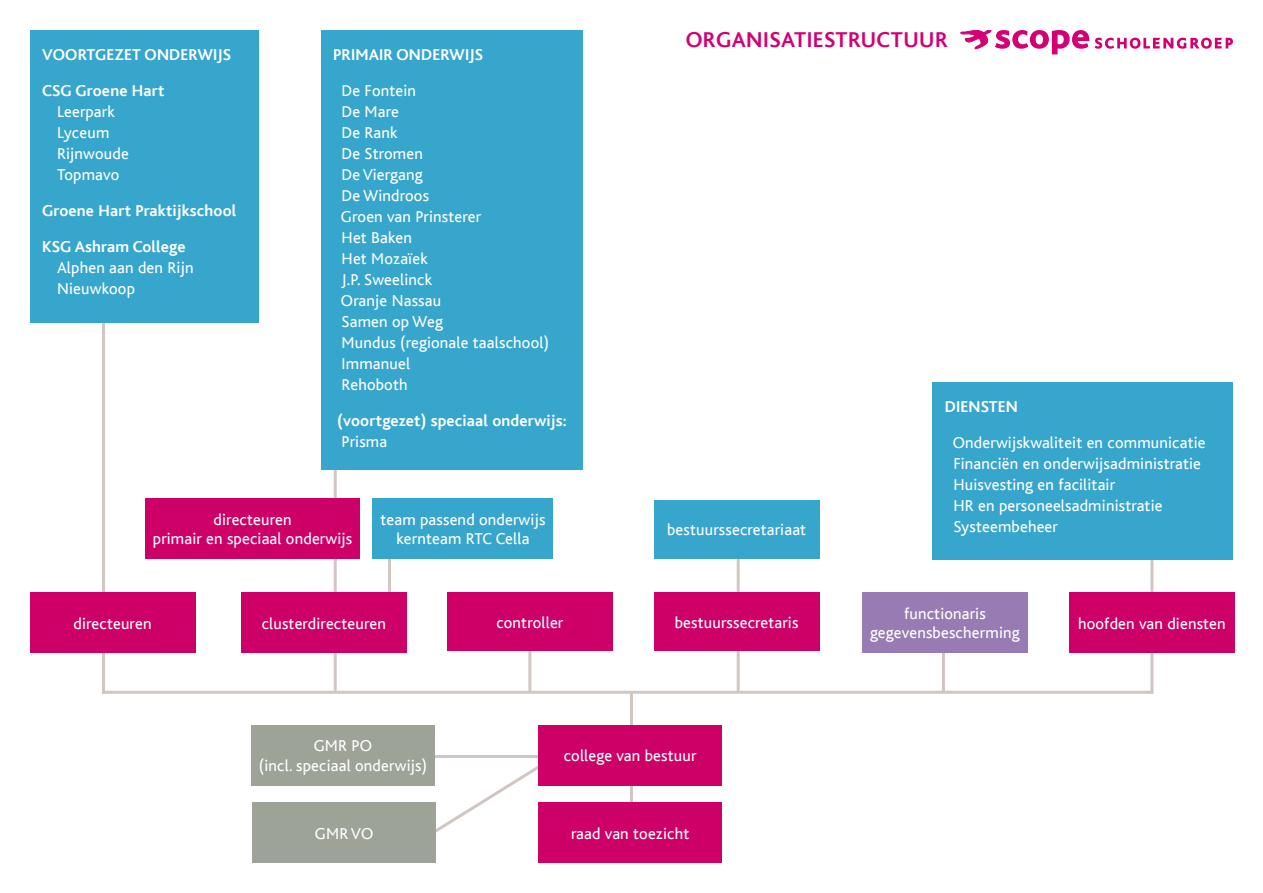
<style>
.page{position:relative;width:1263px;height:893px;background:#fff}
.page>*{position:absolute;margin:0;border:0;box-sizing:border-box;transform-origin:0 0}
.t1{font:700 22.5px "Bliss";letter-spacing:.02em;color:#d40073}
.t2{font:16.5px "Bliss";letter-spacing:.01em;color:#fff}
.t3{font:700 16.5px "Bliss";letter-spacing:.01em;color:#fff}
</style>
<div class="page">
<hr style="left:104px;top:691px;width:1049px;height:3px;background:#d0c6c2">
<hr style="left:942px;top:631px;width:3px;height:61px;background:#d0c6c2">
<hr style="left:528px;top:631px;width:3px;height:61px;background:#d0c6c2">
<hr style="left:1150px;top:534px;width:3px;height:160px;background:#d0c6c2">
<hr style="left:737px;top:536px;width:3px;height:156px;background:#d0c6c2">
<hr style="left:630px;top:691px;width:3px;height:167px;background:#d0c6c2">
<hr style="left:334px;top:448px;width:3px;height:243px;background:#d0c6c2">
<hr style="left:388px;top:534px;width:3px;height:111px;background:#d0c6c2">
<hr style="left:102px;top:310px;width:3px;height:384px;background:#d0c6c2">
<svg style="left:411px;top:754px;width:146px;height:94px"></svg>
<div style="left:539px;top:803px;width:183px;height:60px;background:#c06"></div>
<div style="left:251px;top:725px;width:183px;height:60px;background:#9ea398"></div>
<div style="left:539px;top:725px;width:183px;height:60px;background:#c06"></div>
<div style="left:654px;top:593px;width:165px;height:58px;background:#c06"></div>
<div style="left:654px;top:500px;width:165px;height:59px;background:#37a6cc"></div>
<div style="left:447px;top:593px;width:165px;height:58px;background:#c06"></div>
<div style="left:241px;top:593px;width:165px;height:60px;background:#c06"></div>
<div style="left:145px;top:499px;width:215px;height:60px;background:#c06"></div>
<div style="left:321px;top:30px;width:261px;height:440px;background:#37a6cc"></div>
<div style="left:30px;top:30px;width:228px;height:292px;background:#37a6cc"></div>
<div style="left:933px;top:382px;width:300px;height:178px;background:#37a6cc"></div>
<div style="left:30px;top:593px;width:165px;height:60px;background:#c06"></div>
<div style="left:1069px;top:593px;width:165px;height:60px;background:#c06"></div>
<div style="left:862px;top:593px;width:165px;height:60px;background:#977bb2"></div>
<div style="left:373px;top:499px;width:180px;height:60px;background:#37a6cc"></div>
<div style="left:253px;top:803px;width:183px;height:60px;background:#9ea398"></div>
<svg style="left:961px;top:30px;width:128px;height:24px"></svg>
<svg style="left:1095px;top:38px;width:138px;height:11px"></svg>
<p class="t3" style="left:42px;top:46px;width:191px">VOORTGEZET ONDERWIJS</p>
<p class="t3" style="left:42px;top:82px;width:124px">CSG Groene Hart</p>
<p class="t2" style="left:57px;top:103px;width:59px">Leerpark</p>
<p class="t2" style="left:57px;top:124px;width:54px">Lyceum</p>
<p class="t2" style="left:57px;top:145px;width:73px">Rijnwoude</p>
<p class="t2" style="left:57px;top:166px;width:64px">Topmavo</p>
<p class="t3" style="left:42px;top:202px;width:196px">Groene Hart Praktijkschool</p>
<p class="t3" style="left:42px;top:238px;width:145px">KSG Ashram College</p>
<p class="t2" style="left:57px;top:259px;width:138px">Alphen aan den Rijn</p>
<p class="t2" style="left:57px;top:280px;width:80px">Nieuwkoop</p>
<p class="t3" style="left:333px;top:46px;width:151px">PRIMAIR ONDERWIJS</p>
<p class="t2" style="left:342px;top:82px;width:76px">De Fontein</p>
<p class="t2" style="left:342px;top:103px;width:59px">De Mare</p>
<p class="t2" style="left:342px;top:124px;width:58px">De Rank</p>
<p class="t2" style="left:342px;top:145px;width:83px">De Stromen</p>
<p class="t2" style="left:342px;top:166px;width:83px">De Viergang</p>
<p class="t2" style="left:342px;top:187px;width:89px">De Windroos</p>
<p class="t2" style="left:341px;top:208px;width:142px">Groen van Prinsterer</p>
<p class="t2" style="left:342px;top:229px;width:72px">Het Baken</p>
<p class="t2" style="left:342px;top:250px;width:88px">Het Mozaïek</p>
<p class="t2" style="left:342px;top:271px;width:92px">J.P. Sweelinck</p>
<p class="t2" style="left:341px;top:292px;width:102px">Oranje Nassau</p>
<p class="t2" style="left:342px;top:313px;width:103px">Samen op Weg</p>
<p class="t2" style="left:342px;top:334px;width:209px">Mundus (regionale taalschool)</p>
<p class="t2" style="left:342px;top:355px;width:70px">Immanuel</p>
<p class="t2" style="left:342px;top:376px;width:68px">Rehoboth</p>
<p class="t3" style="left:337px;top:412px;width:231px">(voortgezet) speciaal onderwijs:</p>
<p class="t2" style="left:342px;top:433px;width:47px">Prisma</p>
<p class="t2" style="left:214px;top:510px;width:80px">directeuren</p>
<p class="t2" style="left:153px;top:530px;width:201px">primair en speciaal onderwijs</p>
<p class="t2" style="left:380px;top:510px;width:166px">team passend onderwijs</p>
<p class="t2" style="left:396px;top:530px;width:135px">kernteam RTC Cella</p>
<p class="t1" style="left:686px;top:28px;width:264px">ORGANISATIESTRUCTUUR</p>
<p class="t2" style="left:667px;top:521px;width:141px">bestuurssecretariaat</p>
<p class="t3" style="left:945px;top:398px;width:75px">DIENSTEN</p>
<p class="t2" style="left:953px;top:434px;width:254px">Onderwijskwaliteit en communicatie</p>
<p class="t2" style="left:953px;top:455px;width:249px">Financiën en onderwijsadministratie</p>
<p class="t2" style="left:953px;top:476px;width:163px">Huisvesting en facilitair</p>
<p class="t2" style="left:953px;top:497px;width:211px">HR en personeelsadministratie</p>
<p class="t2" style="left:953px;top:518px;width:106px">Systeembeheer</p>
<p class="t2" style="left:904px;top:605px;width:83px">functionaris</p>
<p class="t2" style="left:870px;top:624px;width:151px">gegevensbescherming</p>
<p class="t2" style="left:262px;top:614px;width:126px">clusterdirecteuren</p>
<p class="t2" style="left:496px;top:614px;width:69px">controller</p>
<p class="t2" style="left:675px;top:614px;width:125px">bestuurssecretaris</p>
<p class="t2" style="left:73px;top:614px;width:80px">directeuren</p>
<p class="t2" style="left:1078px;top:614px;width:149px">hoofden van diensten</p>
<p class="t2" style="left:314px;top:737px;width:60px">GMR PO</p>
<p class="t2" style="left:259px;top:757px;width:169px">(incl. speciaal onderwijs)</p>
<p class="t2" style="left:313px;top:825px;width:60px">GMR VO</p>
<p class="t2" style="left:315px;top:825px;width:60px">GMR VO</p>
<p class="t2" style="left:564px;top:747px;width:134px">college van bestuur</p>
<p class="t2" style="left:571px;top:825px;width:120px">raad van toezicht</p>
</div>
